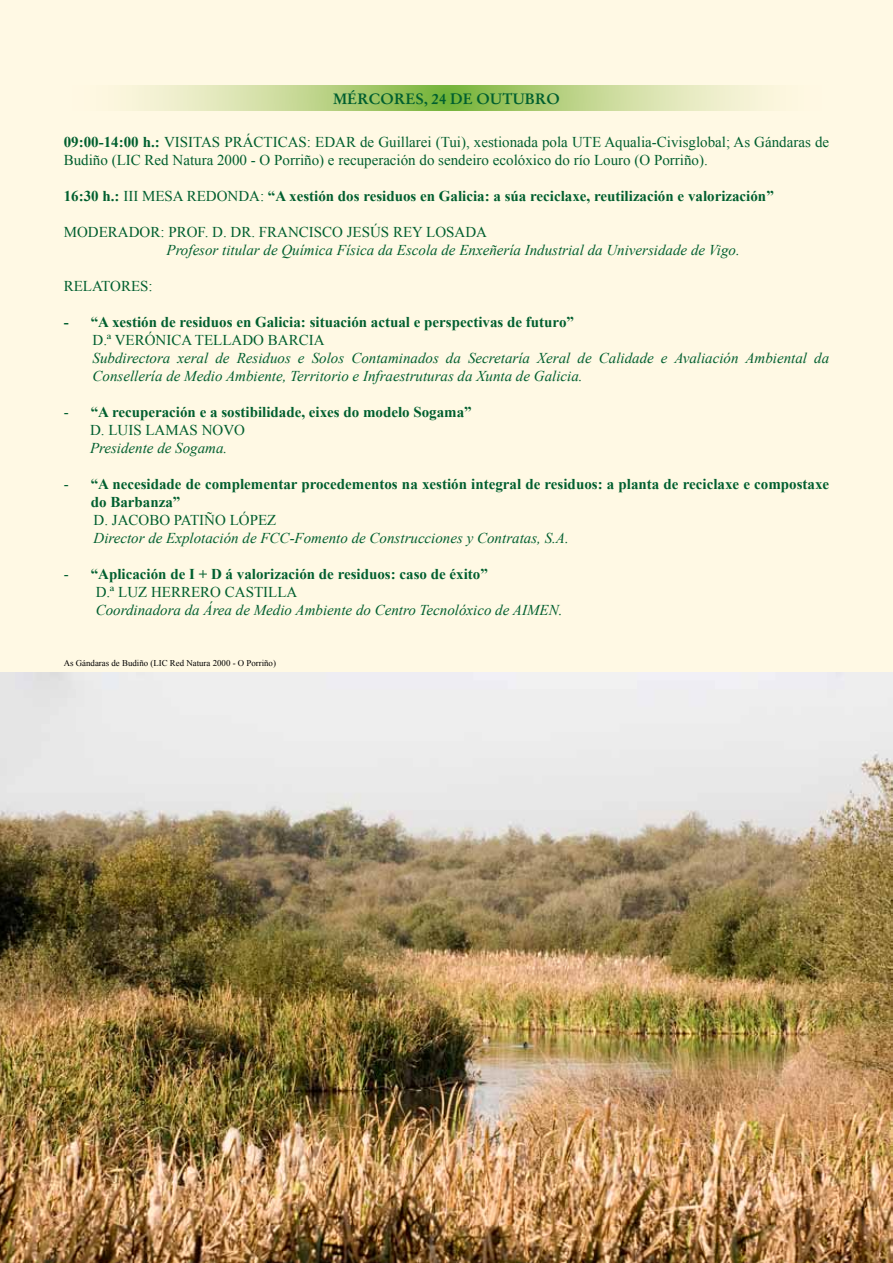
<style>
.page{position:relative;width:893px;height:1263px;background:#fff9e4}
.page>*{position:absolute;margin:0;border:0;box-sizing:border-box;transform-origin:0 0}
.t1{font:700 15px/18px "Times New Roman";color:#005f2f}
.t2{font:italic 15px/18px "Times New Roman";color:#005f2f}
.t3{font:15px/18px "Times New Roman";color:#005f2f}
.t4{font:700 15px "Stempel Garamond";color:#005f2f}
.t5{font:8.85px "Times New Roman";color:#000}
.s1{font-weight:700}
.s2{font-weight:400}
</style>
<div class="page">
<svg style="left:132px;top:85px;width:630px;height:26px;background:#c2d793"></svg>
<img style="left:0;top:672px;width:893px;height:591px">
<p class="t4" style="left:333px;top:89px;width:228px">MÉRCORES, 24 DE OUTUBRO</p>
<p class="t3" style="left:64px;top:132px;width:767px"><span class="s1">09:00-14:00 h.:</span> VISITAS PRÁCTICAS: EDAR de Guillarei (Tui), xestionada pola UTE Aqualia-Civisglobal; As Gándaras de<br>Budiño (LIC Red Natura 2000 - O Porriño) e recuperación do sendeiro ecolóxico do río Louro (O Porriño).</p>
<p class="t1" style="left:64px;top:186px;width:711px">16:30 h.: <span class="s2">III MESA REDONDA:</span> “A xestión dos residuos en Galicia: a súa reciclaxe, reutilización e valorización”</p>
<p class="t3" style="left:64px;top:222px;width:425px">MODERADOR: PROF. D. DR. FRANCISCO JESÚS REY LOSADA</p>
<p class="t2" style="left:167px;top:240px;width:575px">Profesor titular de Química Física da Escola de Enxeñería Industrial da Universidade de Vigo.</p>
<p class="t3" style="left:64px;top:276px;width:90px">RELATORES:</p>
<p class="t1" style="left:64px;top:312px;width:512px">- “A xestión de residuos en Galicia: situación actual e perspectivas de futuro”</p>
<p class="t3" style="left:93px;top:330px;width:233px">D.ª VERÓNICA TELLADO BARCIA</p>
<p class="t2" style="left:93px;top:348px;width:738px">Subdirectora xeral de Residuos e Solos Contaminados da Secretaría Xeral de Calidade e Avaliación Ambiental da<br>Consellería de Medio Ambiente, Territorio e Infraestruturas da Xunta de Galicia.</p>
<p class="t1" style="left:90px;top:402px;width:383px;text-indent:-26px"><span class="s2">-</span> “A recuperación e a sostibilidade, eixes do modelo Sogama”<br><span class="s2">D. LUIS LAMAS NOVO</span></p>
<p class="t2" style="left:90px;top:438px;width:139px">Presidente de Sogama.</p>
<p class="t1" style="left:91px;top:474px;width:740px;text-indent:-27px"><span class="s2">-</span> “A necesidade de complementar procedementos na xestión integral de residuos: a planta de reciclaxe e compostaxe do Barbanza”</p>
<p class="t3" style="left:94px;top:510px;width:184px">D. JACOBO PATIÑO LÓPEZ</p>
<p class="t2" style="left:94px;top:528px;width:477px">Director de Explotación de FCC-Fomento de Construcciones y Contratas, S.A.</p>
<p class="t1" style="left:96px;top:564px;width:394px;text-indent:-32px"><span class="s2">-</span> “Aplicación de I + D á valorización de residuos: caso de éxito”<br><span class="s2">D.ª LUZ HERRERO CASTILLA</span></p>
<p class="t2" style="left:96px;top:600px;width:468px">Coordinadora da Área de Medio Ambiente do Centro Tecnolóxico de AIMEN.</p>
<p class="t5" style="left:64px;top:657px;width:214px">As Gándaras de Budiño (LIC Red Natura 2000 - O Porriño)</p>
</div>
